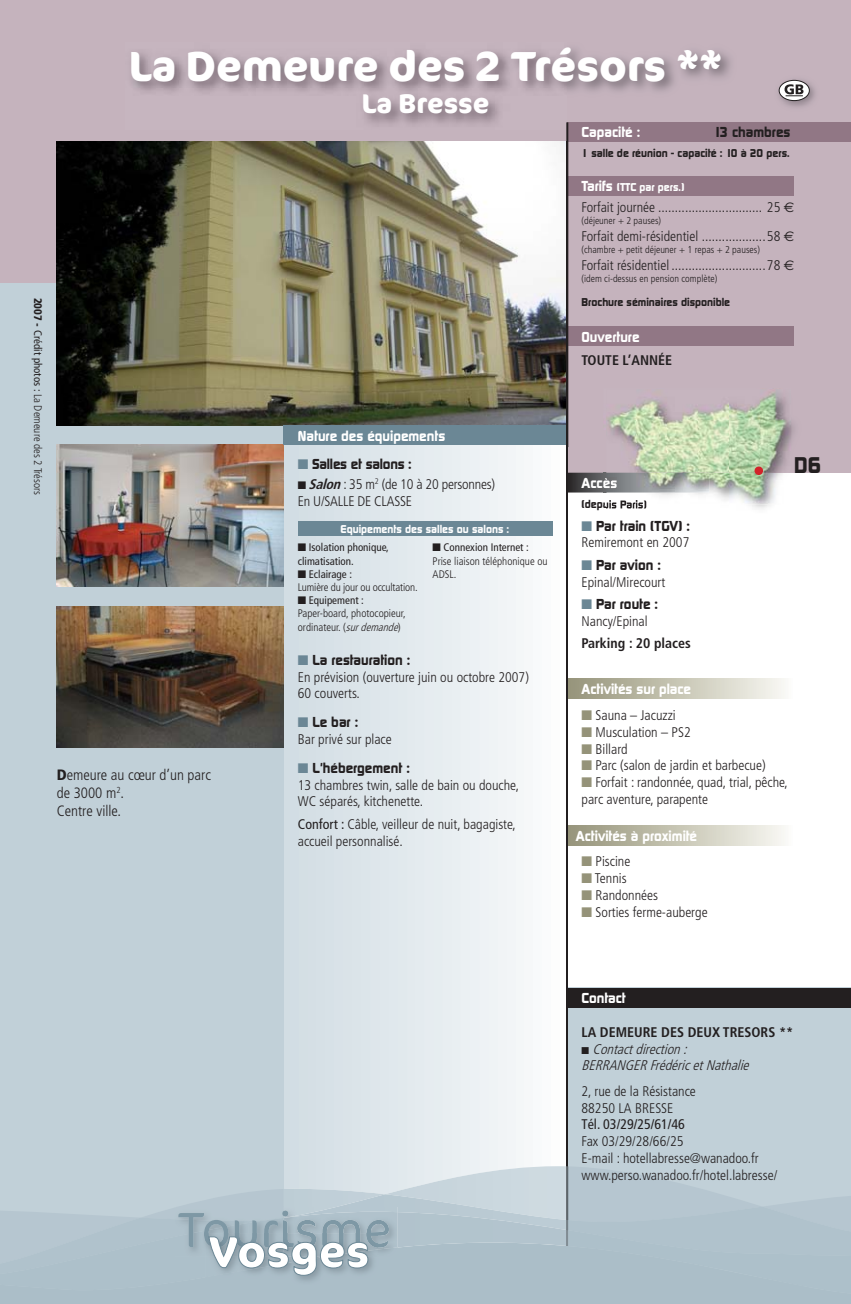
<style>
.page{position:relative;width:851px;height:1304px;background:#fff}
.page>*{position:absolute;margin:0;border:0;box-sizing:border-box;transform-origin:0 0}
.t1{font:700 42px "Cocon";color:#fff}
.t2{font:700 27px "Cocon";color:#fff}
.t3{font:700 22px "Digital";color:#231f20}
.t4{font:300 condensed 15px/18px "Frutiger";color:#231f20}
.t5{font:300 condensed 14px/16.8px "Frutiger";color:#231f20}
.t6{font:700 14px "Digital";color:#231f20}
.t7{font:700 14px "Digital";color:#fff}
.t8{font:700 condensed 14px "Frutiger";color:#231f20}
.t9{font:italic 300 condensed 14px/16.8px "Frutiger";color:#231f20}
.t10{font:condensed 14px "Frutiger";color:#231f20}
.t11{font:300 condensed 11px/13.2px "Frutiger";color:#231f20}
.t12{font:700 11px "Digital";color:#231f20}
.t13{font:700 11px "Digital";color:#fff}
.t14{font:condensed 11px/13.2px "Frutiger";color:#231f20}
.t15{font:300 condensed 10px "Frutiger";color:#231f20}
.s1{font-weight:900}
.s2{font-weight:400}
.s3{font-size:14px}
.s4{font-family:"Euro Sans";font-weight:400;font-stretch:normal}
.s5{color:#6b8795}
.s6{font-weight:700;font-style:italic}
.s7{font-style:italic}
.s8{color:#959379}
</style>
<div class="page">
<svg style="left:0;top:0;width:850px;height:283px;background:#beacb6"></svg>
<div style="left:567px;top:0;width:283px;height:473px;background:#c5b3bd"></div>
<div style="left:567px;top:327px;width:227px;height:19px;background:#917785"></div>
<div style="left:567px;top:988px;width:283px;height:316px;background:#c1d0d8"></div>
<div style="left:567px;top:176px;width:227px;height:20px;background:#917785"></div>
<svg style="left:283px;top:445px;width:270px;height:721px"></svg>
<div style="left:0;top:283px;width:283px;height:1021px;background:#c1d0d8"></div>
<img style="left:57px;top:142px;width:509px;height:283px">
<img style="left:779px;top:79px;width:36px;height:28px">
<svg style="left:779px;top:80px;width:30px;height:21px"></svg>
<svg style="left:784px;top:84px;width:19px;height:12px"></svg>
<div style="left:778px;top:80px;width:31px;height:21px;border:1px solid #231f20;border-radius:50%"></div>
<img style="left:57px;top:445px;width:226px;height:141px">
<div style="left:283px;top:425px;width:284px;height:20px;background:#6b8795"></div>
<div style="left:567px;top:122px;width:283px;height:20px;background:#917785"></div>
<hr style="left:566px;top:122px;width:2px;height:325px;background:#231f20">
<div style="left:567px;top:988px;width:283px;height:20px;background:#231f20"></div>
<div style="left:567px;top:679px;width:227px;height:20px;background:linear-gradient(to right,#959378,#fcfbf7)"></div>
<div style="left:567px;top:825px;width:227px;height:20px;background:linear-gradient(to right,#959378,#fcfbf7)"></div>
<img style="left:57px;top:606px;width:226px;height:142px">
<img style="left:631px;top:505px;width:15px;height:4px">
<img style="left:606px;top:505px;width:25px;height:4px">
<img style="left:606px;top:391px;width:185px;height:114px">
<img style="left:616px;top:473px;width:93px;height:20px">
<svg style="left:568px;top:473px;width:48px;height:32px"></svg>
<div style="left:754px;top:467px;width:9px;height:8px;background:#d2232a;border-radius:50%"></div>
<hr style="left:566px;top:142px;width:2px;height:1162px;background:#231f20">
<div style="left:298px;top:522px;width:254px;height:14px;background:#6b8795"></div>
<div style="left:0;top:1294px;width:850px;height:10px;background:#abbec8"></div>
<svg style="left:0;top:1166px;width:850px;height:128px"></svg>
<p class="t11" style="left:44px;top:298px;width:199px;rotate:90deg"><span class="s1">2007 -</span> <span class="s2">Crédit photos :</span> La Demeure des 2 Trésors</p>
<h1 class="t1" style="left:128px;top:51px;width:595px">La Demeure des 2 Trésors **</h1>
<h2 class="t2" style="left:361px;top:94px;width:129px">La Bresse</h2>
<p class="t7" style="left:581px;top:127px;width:60px">Capacité :</p>
<p class="t6" style="left:713px;top:127px;width:78px">13 chambres</p>
<p class="t12" style="left:581px;top:149px;width:209px">1 salle de réunion - capacité : 10 à 20 pers.</p>
<p class="t13" style="left:581px;top:183px;width:104px"><span class="s3">Tarifs</span> (TTC par pers.)</p>
<p class="t5" style="left:581px;top:200px;width:214px">Forfait journée ............................... 25 <span class="s4">€</span></p>
<p class="t15" style="left:581px;top:217px;width:81px">(déjeuner + 2 pauses)</p>
<p class="t5" style="left:581px;top:229px;width:214px">Forfait demi-résidentiel ...................58 <span class="s4">€</span></p>
<p class="t15" style="left:581px;top:246px;width:180px">(chambre + petit déjeuner + 1 repas + 2 pauses)</p>
<p class="t5" style="left:581px;top:258px;width:214px">Forfait résidentiel ............................78 <span class="s4">€</span></p>
<p class="t15" style="left:581px;top:275px;width:137px">(idem ci-dessus en pension complète)</p>
<p class="t12" style="left:581px;top:298px;width:150px">Brochure séminaires disponible</p>
<p class="t4" style="left:57px;top:767px;width:156px"><span class="s1">D</span>emeure au cœur d’un parc de 3000 m<sup>2</sup>.<br>Centre ville.</p>
<p class="t7" style="left:298px;top:430px;width:149px">Nature des équipements</p>
<p class="t6" style="left:298px;top:459px;width:115px"><span class="s5">■</span> Salles et salons :</p>
<p class="t5" style="left:298px;top:477px;width:199px">■ <span class="s6">Salon</span>: 35 m<sup>2</sup> (de 10 à 20 personnes)<br>En U/SALLE DE CLASSE</p>
<p class="t13" style="left:340px;top:525px;width:170px">Equipements des salles ou salons :</p>
<p class="t14" style="left:298px;top:542px;width:92px">■ Isolation phonique, climatisation.</p>
<p class="t11" style="left:298px;top:568px;width:121px">■ <span class="s2">Eclairage :<br></span>Lumière du jour ou occultation.</p>
<p class="t11" style="left:298px;top:595px;width:109px">■ <span class="s2">Equipement :<br></span>Paper-board, photocopieur, ordinateur. (<span class="s7">surdemande</span>)</p>
<p class="t11" style="left:432px;top:542px;width:116px">■ <span class="s2">Connexion Internet :<br></span>Prise liaison téléphonique ou<br>ADSL.</p>
<p class="t6" style="left:298px;top:654px;width:114px"><span class="s5">■</span> La restauration :</p>
<p class="t5" style="left:298px;top:669px;width:232px">En prévision (ouverture juin ou octobre 2007)<br>60 couverts.</p>
<p class="t6" style="left:298px;top:717px;width:62px"><span class="s5">■</span> Le bar :</p>
<p class="t5" style="left:298px;top:732px;width:95px">Bar privé sur place</p>
<p class="t6" style="left:298px;top:762px;width:113px"><span class="s5">■</span> L'hébergement :</p>
<p class="t5" style="left:298px;top:777px;width:223px">13 chambres twin, salle de bain ou douche,<br>WC séparés, kitchenette.</p>
<p class="t5" style="left:298px;top:817px;width:219px"><span class="s2">Confort :</span> Câble, veilleur de nuit, bagagiste, accueil personnalisé.</p>
<p class="t7" style="left:581px;top:332px;width:59px">Ouverture</p>
<p class="t8" style="left:581px;top:354px;width:92px">TOUTE L’ANNÉE</p>
<p class="t7" style="left:581px;top:478px;width:37px">Accès</p>
<p class="t6" style="left:581px;top:520px;width:110px"><span class="s5">■</span> Par train (TGV) :</p>
<p class="t5" style="left:581px;top:535px;width:109px">Remiremont en 2007</p>
<p class="t6" style="left:581px;top:559px;width:81px"><span class="s5">■</span> Par avion :</p>
<p class="t5" style="left:581px;top:575px;width:85px">Epinal/Mirecourt</p>
<p class="t6" style="left:581px;top:599px;width:78px"><span class="s5">■</span> Par route :</p>
<p class="t5" style="left:581px;top:614px;width:68px">Nancy/Epinal</p>
<p class="t8" style="left:581px;top:638px;width:111px">Parking : 20 places</p>
<h3 class="t3" style="left:794px;top:456px;width:28px">D6</h3>
<p class="t7" style="left:581px;top:684px;width:111px">Activités sur place</p>
<p class="t5" style="left:581px;top:708px;width:96px"><span class="s8">■</span> Sauna – Jacuzzi</p>
<p class="t5" style="left:581px;top:725px;width:111px"><span class="s8">■</span> Musculation – PS2</p>
<p class="t5" style="left:581px;top:741px;width:48px"><span class="s8">■</span> Billard</p>
<p class="t5" style="left:581px;top:758px;width:186px"><span class="s8">■</span> Parc (salon de jardin et barbecue)</p>
<p class="t5" style="left:581px;top:775px;width:208px"><span class="s8">■</span> Forfait : randonnée, quad, trial, pêche, parc aventure, parapente</p>
<p class="t7" style="left:575px;top:830px;width:123px">Activités à proximité</p>
<p class="t5" style="left:581px;top:854px;width:50px"><span class="s8">■</span> Piscine</p>
<p class="t5" style="left:581px;top:871px;width:47px"><span class="s8">■</span> Tennis</p>
<p class="t5" style="left:581px;top:888px;width:78px"><span class="s8">■</span> Randonnées</p>
<p class="t5" style="left:581px;top:905px;width:128px"><span class="s8">■</span> Sorties ferme-auberge</p>
<p class="t7" style="left:581px;top:993px;width:46px">Contact</p>
<p class="t8" style="left:581px;top:1026px;width:213px">LA DEMEURE DES DEUX TRESORS **</p>
<p class="t9" style="left:581px;top:1041px;width:172px">■ Contactdirection:<br>BERRANGER FrédéricetNathalie</p>
<p class="t5" style="left:581px;top:1084px;width:116px">2, rue de la Résistance<br>88250 LA BRESSE</p>
<p class="t10" style="left:581px;top:1119px;width:105px">Tél. 03/29/25/61/46</p>
<p class="t5" style="left:581px;top:1134px;width:197px">Fax 03/29/28/66/25<br>E-mail : hotellabresse@wanadoo.fr www.perso.wanadoo.fr/hotel.labresse/</p>
</div>
